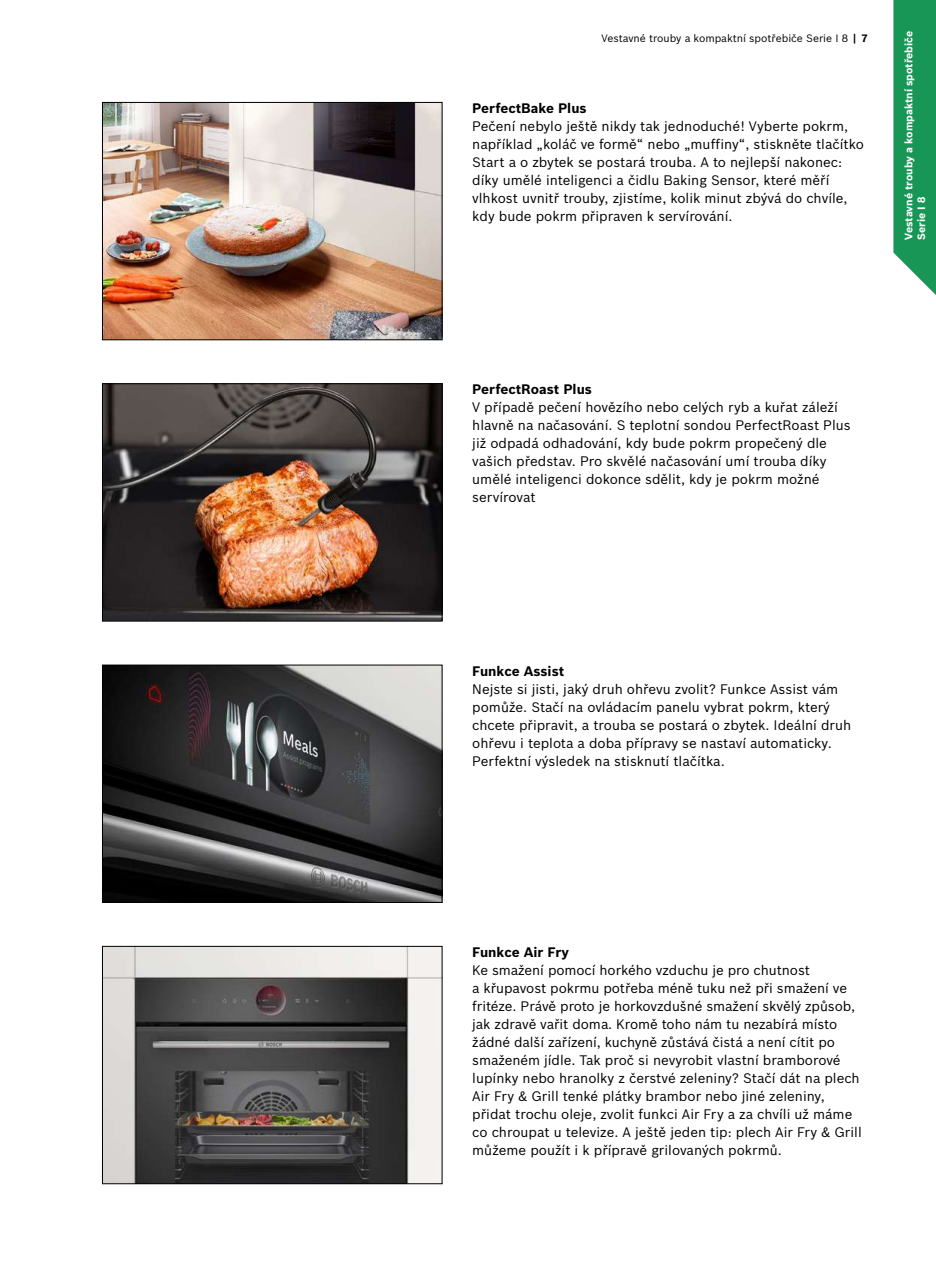
<style>
.page{position:relative;width:936px;height:1263px;background:#fff}
.page>*{position:absolute;margin:0;border:0;box-sizing:border-box;transform-origin:0 0}
.t1{font:13.5px/18px "Bosch Sans";color:#000}
.t2{font:700 13.5px "Bosch Sans";color:#000}
.t3{font:10.5px "Bosch Sans";color:#000}
.t4{font:700 10.5px/12.6px "Bosch Sans";color:#fff}
.s1{font-weight:700}
</style>
<div class="page">
<img style="left:104px;top:385px;width:336px;height:234px">
<div style="left:102px;top:383px;width:340px;height:238px;border:1px solid #000"></div>
<img style="left:104px;top:104px;width:336px;height:234px">
<div style="left:102px;top:102px;width:340px;height:238px;border:1px solid #000"></div>
<img style="left:104px;top:948px;width:336px;height:234px">
<div style="left:102px;top:946px;width:340px;height:238px;border:1px solid #000"></div>
<img style="left:104px;top:667px;width:336px;height:234px">
<div style="left:102px;top:665px;width:340px;height:238px;border:1px solid #000"></div>
<svg style="left:893px;top:0;width:42px;height:294px;background:#2fa067"></svg>
<p class="t3" style="left:601px;top:31px;width:268px">Vestavné trouby a kompaktní spotřebiče Serie I 8 <span class="s1">| 7</span></p>
<p class="t2" style="left:472px;top:99px;width:116px">PerfectBake Plus</p>
<p class="t1" style="left:472px;top:117px;width:393px">Pečení nebylo ještě nikdy tak jednoduché! Vyberte pokrm, například „koláč ve formě“ nebo „muffiny“, stiskněte tlačítko Start a o zbytek se postará trouba. A to nejlepší nakonec: díky umělé inteligenci a čidlu Baking Sensor, které měří vlhkost uvnitř trouby, zjistíme, kolik minut zbývá do chvíle, kdy bude pokrm připraven k servírování.</p>
<p class="t4" style="left:902px;top:240px;width:211px;rotate:-90deg">Vestavné trouby a kompaktní spotřebiče<br>Serie I 8</p>
<p class="t2" style="left:472px;top:381px;width:121px">PerfectRoast Plus</p>
<p class="t1" style="left:472px;top:398px;width:380px">V případě pečení hovězího nebo celých ryb a kuřat záleží hlavně na načasování. S teplotní sondou PerfectRoast Plus již odpadá odhadování, kdy bude pokrm propečený dle vašich představ. Pro skvělé načasování umí trouba díky umělé inteligenci dokonce sdělit, kdy je pokrm možné servírovat</p>
<p class="t2" style="left:472px;top:662px;width:93px">Funkce Assist</p>
<p class="t1" style="left:472px;top:679px;width:380px">Nejste si jisti, jaký druh ohřevu zvolit? Funkce Assist vám pomůže. Stačí na ovládacím panelu vybrat pokrm, který chcete připravit, a trouba se postará o zbytek. Ideální druh ohřevu i teplota a doba přípravy se nastaví automaticky.<br>Perfektní výsledek na stisknutí tlačítka.</p>
<p class="t2" style="left:472px;top:943px;width:98px">Funkce Air Fry</p>
<p class="t1" style="left:472px;top:961px;width:391px">Ke smažení pomocí horkého vzduchu je pro chutnost<br>a křupavost pokrmu potřeba méně tuku než při smažení ve fritéze. Právě proto je horkovzdušné smažení skvělý způsob, jak zdravě vařit doma. Kromě toho nám tu nezabírá místo žádné další zařízení, kuchyně zůstává čistá a není cítit po smaženém jídle. Tak proč si nevyrobit vlastní bramborové lupínky nebo hranolky z čerstvé zeleniny? Stačí dát na plech Air Fry &amp; Grill tenké plátky brambor nebo jiné zeleniny, přidat trochu oleje, zvolit funkci Air Fry a za chvíli už máme co chroupat u televize. A ještě jeden tip: plech Air Fry &amp; Grill můžeme použít i k přípravě grilovaných pokrmů.</p>
</div>
